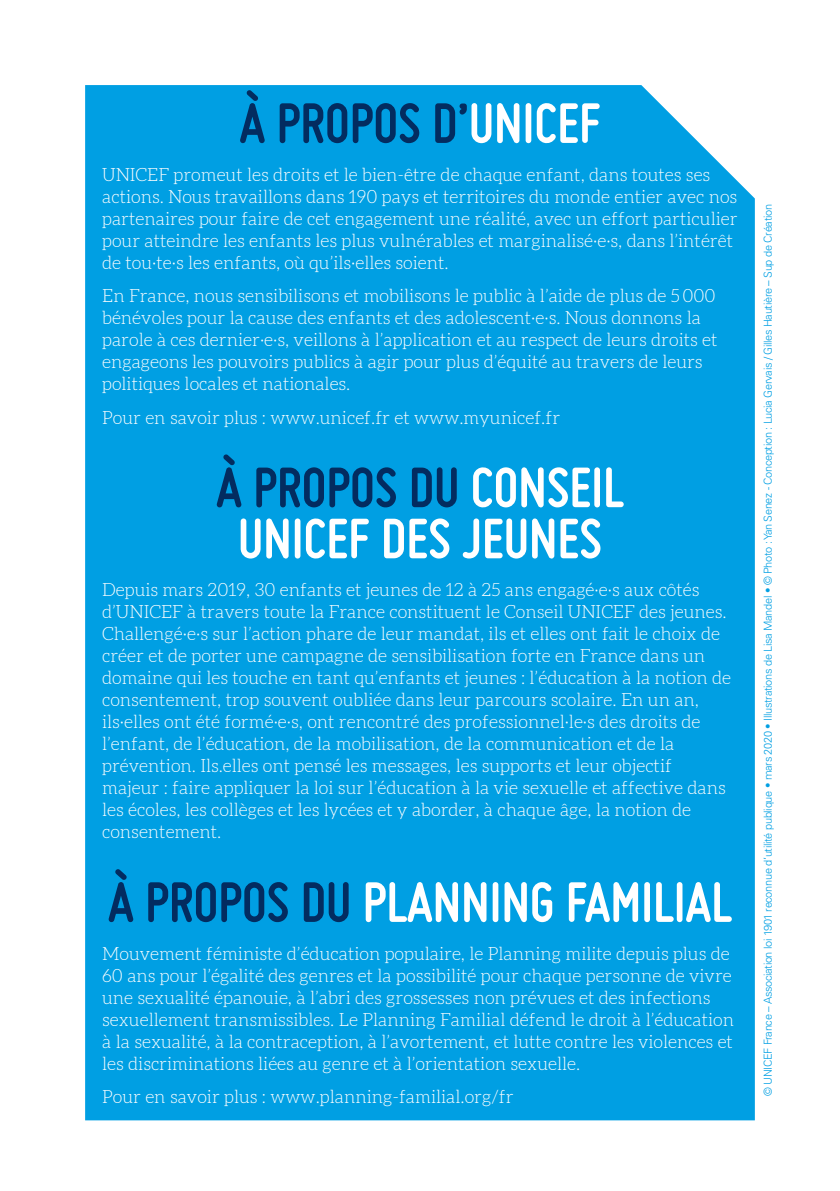
<style>
.page{position:relative;width:840px;height:1191px;background:#fff}
.page>*{position:absolute;margin:0;border:0;box-sizing:border-box;transform-origin:0 0}
.t1{font:700 59.2px/51.2px "Miso";color:#fff;text-align:center}
.t2{font:700 59.2px "Miso";color:#032c60}
.t3{font:300 18px/22px "Aleo";color:#fff}
.t4{font:300 11px "Univers LT Std";letter-spacing:-.03em;color:#009fe3}
.s1{color:#fff}
.s2{color:#032c60}
</style>
<div class="page">
<div style="left:85px;top:85px;width:669px;height:1035px;background:#009fe3"></div>
<h1 class="t2" style="left:239px;top:89px;width:362px">À PROPOS D’<span class="s1">UNICEF</span></h1>
<p class="t3" style="left:102px;top:165px;width:636px">UNICEF promeut les droits et le bien-être de chaque enfant, dans toutes ses actions. Nous travaillons dans 190 pays et territoires du monde entier avec nos partenaires pour faire de cet engagement une réalité, avec un effort particulier pour atteindre les enfants les plus vulnérables et marginalisé·e·s, dans l’intérêt de tou·te·s les enfants, où qu’ils·elles soient.</p>
<p class="t3" style="left:102px;top:286px;width:616px">En France, nous sensibilisons et mobilisons le public à l’aide de plus de 5000 bénévoles pour la cause des enfants et des adolescent·e·s. Nous donnons la parole à ces dernier·e·s, veillons à l’application et au respect de leurs droits et engageons les pouvoirs publics à agir pour plus d’équité au travers de leurs politiques locales et nationales.</p>
<p class="t3" style="left:102px;top:408px;width:459px">Pour en savoir plus : www.unicef.fr et www.myunicef.fr</p>
<h1 class="t1" style="left:216px;top:461px;width:409px"><span class="s2">À PROPOS DU</span> CONSEIL<br>UNICEF DES JEUNES</h1>
<p class="t3" style="left:102px;top:580px;width:630px">Depuis mars 2019, 30 enfants et jeunes de 12 à 25 ans engagé·e·s aux côtés d’UNICEF à travers toute la France constituent le Conseil UNICEF des jeunes.<br>Challengé·e·s sur l’action phare de leur mandat, ils et elles ont fait le choix de créer et de porter une campagne de sensibilisation forte en France dans un domaine qui les touche en tant qu’enfants et jeunes : l’éducation à la notion de consentement, trop souvent oubliée dans leur parcours scolaire. En un an, ils·elles ont été formé·e·s, ont rencontré des professionnel·le·s des droits de l’enfant, de l’éducation, de la mobilisation, de la communication et de la prévention. Ils.elles ont pensé les messages, les supports et leur objectif majeur : faire appliquer la loi sur l’éducation à la vie sexuelle et affective dans les écoles, les collèges et les lycées et y aborder, à chaque âge, la notion de consentement.</p>
<h1 class="t1" style="left:108px;top:875px;width:624px"><span class="s2">À PROPOS DU</span> PLANNING FAMILIAL</h1>
<p class="t3" style="left:102px;top:944px;width:633px">Mouvement féministe d’éducation populaire, le Planning milite depuis plus de 60 ans pour l’égalité des genres et la possibilité pour chaque personne de vivre une sexualité épanouie, à l’abri des grossesses non prévues et des infections sexuellement transmissibles. Le Planning Familial défend le droit à l’éducation à la sexualité, à la contraception, à l’avortement, et lutte contre les violences et les discriminations liées au genre et à l’orientation sexuelle.</p>
<p class="t3" style="left:102px;top:1087px;width:413px">Pour en savoir plus : www.planning-familial.org/fr</p>
<p class="t4" style="left:760px;top:1096px;width:893px;rotate:-90deg">© UNICEF France – Association loi 1901 reconnue d’utilité publique • mars 2020 • Illustrations de Lisa Mandel • © Photo : Yan Senez - Conception : Lucia Gervais / Gilles Hautière – Sup de Création</p>
</div>
